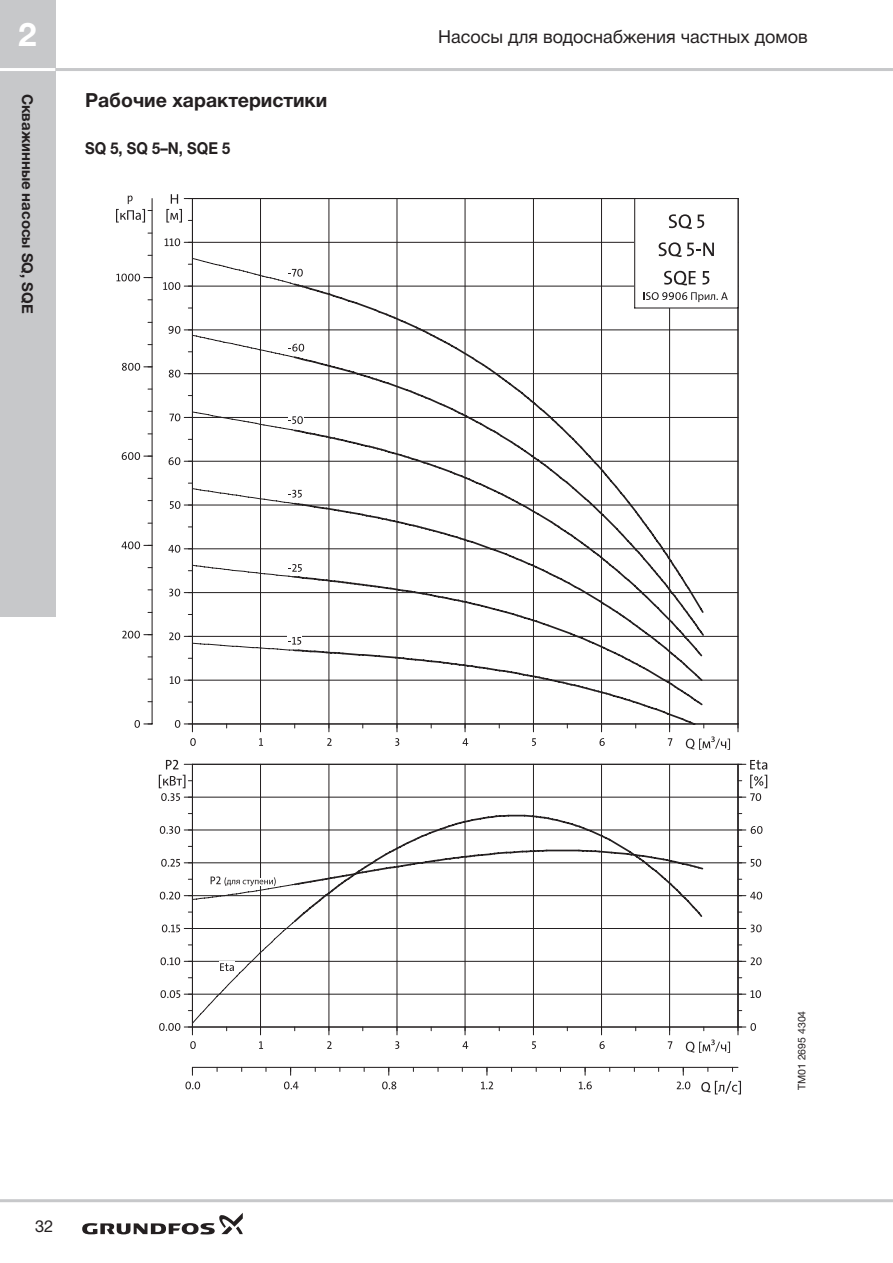
<style>
.page{position:relative;width:893px;height:1263px;background:#fff}
.page>*{position:absolute;margin:0;border:0;box-sizing:border-box;transform-origin:0 0}
.t1{font:700 33px "Helvetica Neue Cyr";color:#fff}
.t2{font:700 19.5px "Helvetica Neue Cyr";color:#231f20}
.t3{font:18px "Helvetica Neue Cyr";color:#231f20}
.t4{font:700 16.5px "Helvetica Neue Cyr";color:#231f20;scale:.9 1}
.t5{font:16.5px "Helvetica Neue Cyr";color:#231f20}
.t6{font:700 15px "Helvetica Neue Cyr";color:#231f20}
.t7{font:10.5px "Helvetica Neue Cyr";color:#231f20}
</style>
<div class="page">
<div style="left:0;top:0;width:55px;height:617px;background:#c7c8ca"></div>
<hr style="left:0;top:1199px;width:893px;height:3px;background:#c7c8ca">
<hr style="left:0;top:68px;width:893px;height:3px;background:#c7c8ca">
<hr style="left:0;top:68px;width:55px;height:3px;background:#fff">
<svg style="left:82px;top:1213px;width:161px;height:21px"></svg>
<hr style="left:260px;top:199px;width:1px;height:525px;background:#231f20">
<hr style="left:329px;top:199px;width:1px;height:525px;background:#231f20">
<hr style="left:397px;top:199px;width:1px;height:525px;background:#231f20">
<hr style="left:465px;top:199px;width:1px;height:525px;background:#231f20">
<hr style="left:533px;top:199px;width:1px;height:525px;background:#231f20">
<hr style="left:601px;top:199px;width:1px;height:525px;background:#231f20">
<hr style="left:738px;top:199px;width:1px;height:525px;background:#231f20">
<svg style="left:737px;top:724px;width:2px;height:8px"></svg>
<hr style="left:192px;top:680px;width:546px;height:1px;background:#231f20">
<hr style="left:192px;top:636px;width:546px;height:1px;background:#231f20">
<hr style="left:192px;top:592px;width:546px;height:1px;background:#231f20">
<hr style="left:192px;top:548px;width:546px;height:1px;background:#231f20">
<hr style="left:192px;top:505px;width:546px;height:1px;background:#231f20">
<hr style="left:192px;top:461px;width:546px;height:1px;background:#231f20">
<hr style="left:192px;top:417px;width:546px;height:1px;background:#231f20">
<hr style="left:192px;top:373px;width:546px;height:1px;background:#231f20">
<hr style="left:192px;top:330px;width:546px;height:1px;background:#231f20">
<hr style="left:192px;top:242px;width:546px;height:1px;background:#231f20">
<hr style="left:152px;top:199px;width:1px;height:525px;background:#231f20">
<hr style="left:192px;top:723px;width:546px;height:1px;background:#231f20">
<hr style="left:192px;top:198px;width:546px;height:1px;background:#231f20">
<hr style="left:192px;top:199px;width:1px;height:525px;background:#231f20">
<hr style="left:737px;top:199px;width:1px;height:525px;background:#231f20">
<svg style="left:303px;top:282px;width:402px;height:73px"></svg>
<svg style="left:293px;top:355px;width:412px;height:282px"></svg>
<svg style="left:293px;top:428px;width:411px;height:74px"></svg>
<svg style="left:293px;top:502px;width:411px;height:73px"></svg>
<svg style="left:293px;top:575px;width:411px;height:131px"></svg>
<hr style="left:260px;top:764px;width:1px;height:263px;background:#231f20">
<hr style="left:329px;top:764px;width:1px;height:263px;background:#231f20">
<svg style="left:328px;top:1027px;width:2px;height:8px"></svg>
<hr style="left:397px;top:764px;width:1px;height:263px;background:#231f20">
<svg style="left:396px;top:1027px;width:2px;height:8px"></svg>
<hr style="left:465px;top:764px;width:1px;height:263px;background:#231f20">
<hr style="left:533px;top:764px;width:1px;height:263px;background:#231f20">
<hr style="left:601px;top:764px;width:1px;height:263px;background:#231f20">
<hr style="left:669px;top:764px;width:1px;height:263px;background:#231f20">
<hr style="left:738px;top:764px;width:1px;height:263px;background:#231f20">
<hr style="left:192px;top:994px;width:546px;height:1px;background:#231f20">
<hr style="left:192px;top:961px;width:546px;height:1px;background:#231f20">
<hr style="left:192px;top:928px;width:546px;height:1px;background:#231f20">
<hr style="left:192px;top:895px;width:546px;height:1px;background:#231f20">
<hr style="left:192px;top:862px;width:546px;height:1px;background:#231f20">
<hr style="left:192px;top:830px;width:546px;height:1px;background:#231f20">
<hr style="left:192px;top:797px;width:546px;height:1px;background:#231f20">
<hr style="left:192px;top:1067px;width:546px;height:1px;background:#231f20">
<svg style="left:486px;top:1068px;width:2px;height:7px"></svg>
<hr style="left:192px;top:1026px;width:546px;height:1px;background:#231f20">
<hr style="left:192px;top:764px;width:546px;height:1px;background:#231f20">
<hr style="left:192px;top:764px;width:1px;height:263px;background:#231f20">
<hr style="left:737px;top:764px;width:1px;height:263px;background:#231f20">
<svg style="left:292px;top:814px;width:412px;height:110px"></svg>
<svg style="left:190px;top:738px;width:6px;height:8px"></svg>
<svg style="left:259px;top:738px;width:4px;height:8px"></svg>
<svg style="left:327px;top:738px;width:5px;height:8px"></svg>
<svg style="left:395px;top:738px;width:4px;height:8px"></svg>
<svg style="left:462px;top:738px;width:6px;height:8px"></svg>
<svg style="left:532px;top:738px;width:4px;height:8px"></svg>
<svg style="left:599px;top:738px;width:6px;height:8px"></svg>
<svg style="left:668px;top:738px;width:4px;height:8px"></svg>
<svg style="left:686px;top:736px;width:44px;height:14px"></svg>
<svg style="left:169px;top:588px;width:10px;height:9px"></svg>
<svg style="left:169px;top:589px;width:23px;height:7px"></svg>
<svg style="left:168px;top:545px;width:24px;height:8px"></svg>
<svg style="left:169px;top:457px;width:23px;height:8px"></svg>
<svg style="left:169px;top:370px;width:23px;height:8px"></svg>
<svg style="left:164px;top:239px;width:14px;height:8px"></svg>
<svg style="left:165px;top:238px;width:27px;height:8px"></svg>
<svg style="left:166px;top:194px;width:26px;height:29px"></svg>
<svg style="left:134px;top:720px;width:18px;height:8px"></svg>
<svg style="left:122px;top:630px;width:17px;height:9px"></svg>
<svg style="left:122px;top:631px;width:30px;height:7px"></svg>
<svg style="left:121px;top:541px;width:31px;height:8px"></svg>
<svg style="left:122px;top:452px;width:30px;height:8px"></svg>
<svg style="left:122px;top:363px;width:30px;height:8px"></svg>
<svg style="left:116px;top:273px;width:23px;height:9px"></svg>
<svg style="left:116px;top:274px;width:36px;height:7px"></svg>
<svg style="left:116px;top:196px;width:36px;height:27px"></svg>
<div style="left:635px;top:199px;width:103px;height:109px;background:#fff"></div>
<hr style="left:635px;top:307px;width:103px;height:1px;background:#231f20">
<hr style="left:737px;top:199px;width:1px;height:109px;background:#231f20">
<hr style="left:634px;top:199px;width:1px;height:109px;background:#231f20">
<svg style="left:669px;top:214px;width:35px;height:15px"></svg>
<svg style="left:664px;top:271px;width:32px;height:15px"></svg>
<svg style="left:702px;top:271px;width:7px;height:14px"></svg>
<svg style="left:643px;top:292px;width:85px;height:10px"></svg>
<svg style="left:659px;top:242px;width:22px;height:15px"></svg>
<svg style="left:687px;top:243px;width:27px;height:13px"></svg>
<svg style="left:163px;top:258px;width:140px;height:32px"></svg>
<svg style="left:304px;top:341px;width:1px;height:13px"></svg>
<svg style="left:168px;top:326px;width:136px;height:32px"></svg>
<svg style="left:169px;top:411px;width:134px;height:20px"></svg>
<div style="left:288px;top:488px;width:15px;height:12px;background:#fff"></div>
<svg style="left:170px;top:483px;width:132px;height:26px"></svg>
<div style="left:288px;top:562px;width:15px;height:12px;background:#fff"></div>
<svg style="left:188px;top:564px;width:114px;height:14px"></svg>
<svg style="left:169px;top:632px;width:527px;height:100px"></svg>
<svg style="left:190px;top:1041px;width:6px;height:8px"></svg>
<svg style="left:259px;top:1041px;width:4px;height:8px"></svg>
<svg style="left:327px;top:1041px;width:5px;height:8px"></svg>
<svg style="left:395px;top:1041px;width:4px;height:8px"></svg>
<svg style="left:462px;top:1041px;width:6px;height:8px"></svg>
<svg style="left:532px;top:1041px;width:4px;height:8px"></svg>
<svg style="left:599px;top:1041px;width:6px;height:8px"></svg>
<svg style="left:668px;top:1041px;width:4px;height:8px"></svg>
<svg style="left:686px;top:1039px;width:44px;height:14px"></svg>
<svg style="left:160px;top:826px;width:32px;height:8px"></svg>
<svg style="left:165px;top:759px;width:14px;height:11px"></svg>
<svg style="left:166px;top:760px;width:12px;height:9px"></svg>
<svg style="left:158px;top:774px;width:28px;height:15px"></svg>
<svg style="left:159px;top:775px;width:33px;height:26px"></svg>
<svg style="left:737px;top:1023px;width:19px;height:12px"></svg>
<svg style="left:738px;top:990px;width:23px;height:8px"></svg>
<svg style="left:738px;top:957px;width:24px;height:8px"></svg>
<svg style="left:738px;top:924px;width:24px;height:8px"></svg>
<svg style="left:753px;top:891px;width:10px;height:9px"></svg>
<svg style="left:738px;top:892px;width:24px;height:7px"></svg>
<svg style="left:738px;top:859px;width:23px;height:8px"></svg>
<svg style="left:738px;top:826px;width:24px;height:8px"></svg>
<svg style="left:750px;top:774px;width:18px;height:15px"></svg>
<svg style="left:738px;top:775px;width:29px;height:26px"></svg>
<svg style="left:738px;top:760px;width:29px;height:9px"></svg>
<svg style="left:185px;top:1081px;width:15px;height:8px"></svg>
<svg style="left:284px;top:1081px;width:14px;height:8px"></svg>
<svg style="left:382px;top:1081px;width:14px;height:8px"></svg>
<svg style="left:481px;top:1088px;width:13px;height:2px"></svg>
<svg style="left:481px;top:1081px;width:12px;height:8px"></svg>
<svg style="left:579px;top:1081px;width:13px;height:8px"></svg>
<svg style="left:676px;top:1082px;width:15px;height:8px"></svg>
<svg style="left:677px;top:1081px;width:13px;height:8px"></svg>
<svg style="left:701px;top:1081px;width:40px;height:13px"></svg>
<svg style="left:159px;top:920px;width:137px;height:115px"></svg>
<svg style="left:160px;top:846px;width:544px;height:54px"></svg>
<h1 class="t1" style="left:18px;top:16px;width:20px">2</h1>
<p class="t6" style="left:36px;top:94px;width:221px;rotate:90deg">Скважинные насосы SQ, SQE</p>
<p class="t2" style="left:85px;top:90px;width:244px">Рабочие характеристики</p>
<p class="t4" style="left:85px;top:139px;width:163px">SQ 5, SQ 5–N, SQE 5</p>
<p class="t3" style="left:438px;top:26px;width:371px">Насосы для водоснабжения частных домов</p>
<p class="t5" style="left:35px;top:1217px;width:20px">32</p>
<p class="t7" style="left:796px;top:1090px;width:81px;rotate:-90deg">TM01 2695 4304</p>
</div>
